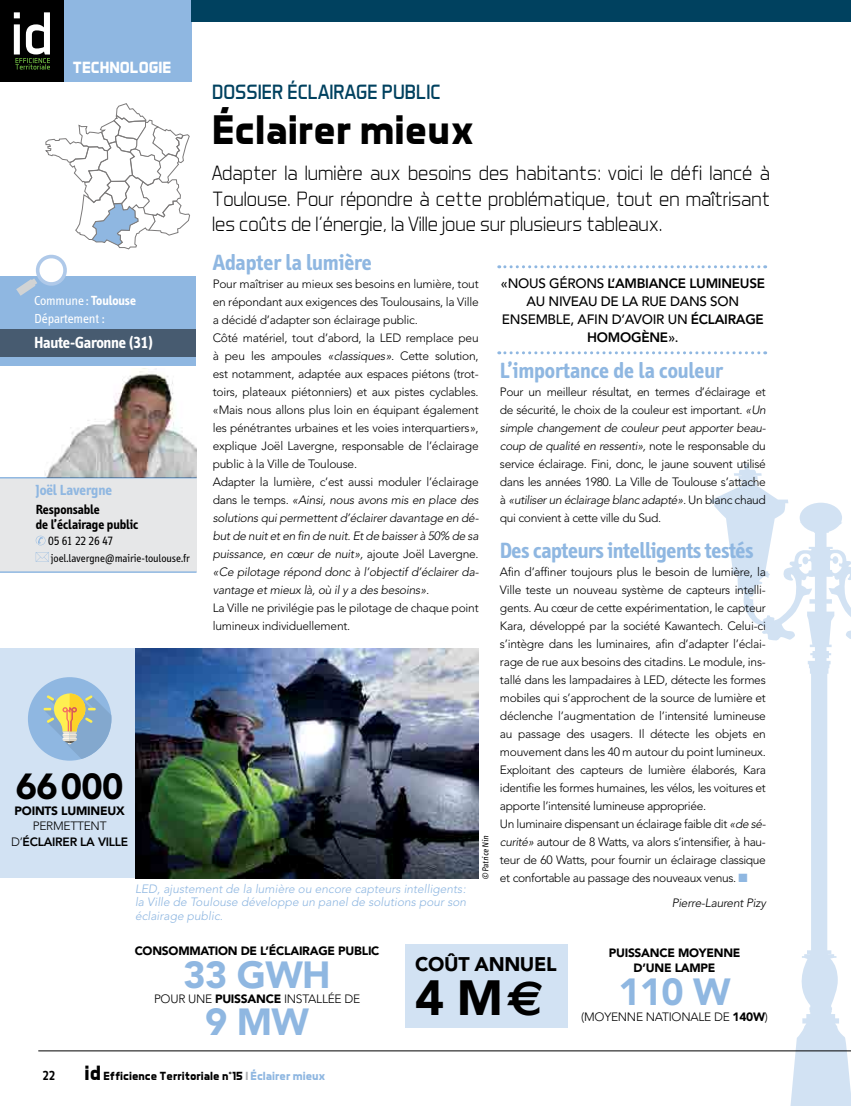
<style>
.page{position:relative;width:851px;height:1106px;background:#fff}
.page>*{position:absolute;margin:0;border:0;box-sizing:border-box;transform-origin:0 0}
.t1{font:900 49.05px "Avenir";color:#000}
.t2{font:700 42px "Aero Matics";color:#000}
.t3{font:900 37.5px "Avenir";letter-spacing:-.02em;color:#8fb7e1}
.t4{font:900 36px "Avenir";letter-spacing:-.02em;color:#000}
.t5{font:700 22.5px "Info";color:#8fb7e1}
.t6{font:300 21px/25.5px "Aero Matics";color:#000;text-align:justify}
.t7{font:21px "Aero Matics";color:#00415f}
.t8{font:900 19.65px "Avenir";letter-spacing:-.02em;color:#000}
.t9{font:700 16.5px "Info";letter-spacing:-.01em;color:#fff}
.t10{font:700 16.5px "Aero Matics";color:#fff}
.t11{font:700 15px "Info";color:#8fb7e1}
.t12{font:500 13.5px/18px "Avenir";letter-spacing:-.02em;color:#000;text-align:center}
.t13{font:700 13.5px/15px "Info";color:#000}
.t14{font:13.5px/17.7px "Info";color:#fff}
.t15{font:12.45px "Info";letter-spacing:-.01em;color:#000}
.t16{font:300 12px/18px "Avenir";letter-spacing:-.02em;color:#000}
.t17{font:italic 300 12px/13.5px "Avenir";color:#8fb7e1;text-align:justify}
.t18{font:900 12px/15.8px "Avenir";letter-spacing:-.02em;color:#000;text-align:center}
.t19{font:700 12px "Aero Matics";color:#000}
.t20{font:800 12px/15.8px "Avenir";letter-spacing:-.02em;color:#000;text-align:center}
.t21{font:italic 300 12px "Avenir";letter-spacing:-.02em;color:#000}
.t22{font:11.25px "Info";color:#000}
.t23{font:9px "Info";color:#000}
.s1{font-weight:700}
.s2{font-style:italic}
.s3{font-weight:300}
.s4{font-weight:800}
.s5{color:#8fb7e1}
.s6{font-weight:900}
.s7{font-size:21px}
.s8{color:#acaeb1}
.s9{font-family:"Euro Sans";font-weight:700}
</style>
<div class="page">
<svg style="left:710px;top:464px;width:140px;height:642px"></svg>
<hr style="left:38px;top:1050px;width:812px;height:1px;background:#000">
<div style="left:0;top:0;width:64px;height:82px;background:#000"></div>
<div style="left:64px;top:0;width:127px;height:82px;background:#8fb7e1"></div>
<svg style="left:14px;top:12px;width:36px;height:57px"></svg>
<div style="left:0;top:647px;width:135px;height:230px;background:#d2e2f3"></div>
<div style="left:191px;top:0;width:659px;height:21px;background:#00415f"></div>
<img style="left:135px;top:648px;width:343px;height:230px">
<div style="left:0;top:276px;width:196px;height:90px;background:#8fb7e1"></div>
<div style="left:0;top:329px;width:196px;height:28px;background:#475b70"></div>
<svg style="left:16px;top:103px;width:174px;height:193px"></svg>
<div style="left:0;top:478px;width:196px;height:94px;background:#e6e7e8"></div>
<svg style="left:36px;top:535px;width:9px;height:10px"></svg>
<svg style="left:36px;top:552px;width:13px;height:10px"></svg>
<hr style="left:0;top:477px;width:196px;height:1px;background:#8fb7e1">
<hr style="left:0;top:571px;width:196px;height:2px;background:#8fb7e1">
<img style="left:45px;top:368px;width:152px;height:109px">
<svg style="left:498px;top:265px;width:267px;height:3px"></svg>
<svg style="left:498px;top:351px;width:267px;height:3px"></svg>
<div style="left:28px;top:677px;width:83px;height:83px;background:#8fb7e1;border-radius:50%"></div>
<svg style="left:44px;top:693px;width:67px;height:66px"></svg>
<div style="left:405px;top:943px;width:162px;height:84px;background:#d2e2f3"></div>
<h3 class="t10" style="left:72px;top:58px;width:99px">Technologie</h3>
<h3 class="t7" style="left:212px;top:80px;width:213px">DOSSIER ÉCLAIRAGE PUBLIC</h3>
<h2 class="t2" style="left:212px;top:105px;width:264px">Éclairer mieux</h2>
<h3 class="t6" style="left:212px;top:160px;width:559px">Adapter la lumière aux besoins des habitants: voici le défi lancé à Toulouse. Pour répondre à cette problématique, tout en maîtrisant les coûts de l’énergie, la Ville joue sur plusieurs tableaux.</h3>
<p class="t14" style="left:34px;top:292px;width:103px">Commune : <span class="s1">Toulouse<br></span>Département :</p>
<h3 class="t9" style="left:34px;top:333px;width:120px">Haute-Garonne (31)</h3>
<p class="t11" style="left:36px;top:481px;width:78px">Joël Lavergne</p>
<p class="t13" style="left:36px;top:502px;width:104px">Responsable<br>de l’éclairage public</p>
<p class="t15" style="left:48px;top:534px;width:66px">05 61 22 26 47</p>
<p class="t22" style="left:51px;top:552px;width:140px">joel.lavergne@mairie-toulouse.fr</p>
<h3 class="t5" style="left:213px;top:250px;width:161px">Adapter la lumière</h3>
<p class="t16" style="left:213px;top:275px;width:267px">Pour maîtriser au mieux ses besoins en lumière, tout en répondant aux exigences des Toulousains, la Ville a décidé d’adapter son éclairage public.<br>Côté matériel, tout d’abord, la LED remplace peu à peu les ampoules <span class="s2">« classiques ».</span> Cette solution, est notamment, adaptée aux espaces piétons (trot&shy;toirs, plateaux piétonniers) et aux pistes cyclables. « Mais nous allons plus loin en équipant également les pénétrantes urbaines et les voies interquartiers », explique Joël Lavergne, responsable de l’éclairage public à la Ville de Toulouse.<br>Adapter la lumière, c’est aussi moduler l’éclairage dans le temps. <span class="s2">« Ainsi, nous avons mis en place des solutions qui permettent d’éclairer davantage en dé&shy;but de nuit et en fin de nuit. Et de baisser à 50% de sa puissance, en cœur de nuit »,</span> ajoute Joël Lavergne. <span class="s2">« Ce pilotage répond donc à l’objectif d’éclairer da&shy;vantage et mieux là, où il y a des besoins ».</span></p>
<p class="t16" style="left:213px;top:599px;width:267px">La Ville ne privilégie pas le pilotage de chaque point lumineux individuellement.</p>
<h3 class="t4" style="left:16px;top:764px;width:109px">66000</h3>
<p class="t18" style="left:15px;top:802px;width:111px">POINTS LUMINEUX</p>
<p class="t20" style="left:11px;top:818px;width:119px"><span class="s3">permettent d’</span>ÉCLAIRER LA VILLE</p>
<p class="t23" style="left:480px;top:880px;width:48px;rotate:-90deg">© Patrice Nin</p>
<p class="t17" style="left:135px;top:881px;width:332px">LED, ajustement de la lumière ou encore capteurs intelligents: la Ville de Toulouse développe un panel de solutions pour son éclairage public.</p>
<p class="t12" style="left:500px;top:275px;width:266px">« NOUS GÉRONS <span class="s4">L’AMBIANCE LUMINEUSE<br></span>AU N IVEAU DE LA RUE DAN S SON<br>ENSEMBLE, AFIN D’AVOIR UN <span class="s4">ÉCLAIRAGE<br>HOMOGÈNE</span> ».</p>
<h3 class="t5" style="left:500px;top:358px;width:224px">L’importance de la couleur</h3>
<p class="t16" style="left:500px;top:383px;width:267px;text-align:justify">Pour un meilleur résultat, en termes d’éclairage et de sécurité, le choix de la couleur est important. <span class="s2">« Un simple changement de couleur peut apporter beau&shy;coup de qualité en ressenti »,</span> note le responsable du service éclairage. Fini, donc, le jaune souvent utilisé dans les années 1980. La Ville de Toulouse s’attache à <span class="s2">« utiliser un éclairage blanc adapté ».</span> U n blanc chaud qui convient à cette ville du Sud.</p>
<h3 class="t5" style="left:500px;top:538px;width:255px">Des capteurs intelligents testés</h3>
<p class="t16" style="left:500px;top:563px;width:267px">Afin d’affiner toujours plus le besoin de lumière, la Ville teste un nouveau système de capteurs intelli&shy;gents. Au cœur de cette expérimentation, le capteur Kara, développé par la société Kawantech. Celui-ci s’intègre dans les luminaires, afin d’adapter l’éclai&shy;rage de rue aux besoins des citadins. Le module, ins&shy;tallé dans les lampadaires à LED, détecte les formes mobiles qui s’approchent de la source de lumière et déclenche l’augmentation de l’intensité lumineuse au passage des usagers. I l détecte les objets en mouvement dans les 40 m autour du point lumineux.<br>Exploitant des capteurs de lumière élaborés, Kara identifie les formes humaines, les vélos, les voitures et apporte l’intensité lumineuse appropriée.<br>Un luminaire dispensant un éclairage faible dit <span class="s2">« de sé&shy;curité »</span> autour de 8 Watts, va alors s’intensifier, à hau&shy;teur de 60 Watts, pour fournir un éclairage classique et confortable au passage des nouveaux venus. <span class="s5">■</span></p>
<p class="t21" style="left:671px;top:895px;width:96px">Pierre-Laurent Pizy</p>
<p class="t18" style="left:135px;top:942px;width:246px">CONSOMMATION DE L’ÉCLAIRAGE PUBLIC</p>
<h3 class="t3" style="left:183px;top:951px;width:148px">33 GWH</h3>
<p class="t16" style="left:154px;top:990px;width:162px">pour une <span class="s6">PUISSANCE</span> installée</p>
<p class="t16" style="left:344px;top:990px;width:9px">de</p>
<h3 class="t3" style="left:205px;top:999px;width:105px">9 MW</h3>
<p class="t13" style="left:43px;top:1068px;width:14px">22</p>
<p class="t19" style="left:85px;top:1069px;width:242px"><span class="s7">id</span> Efficience Territoriale n°15 <span class="s8">I</span> <span class="s5">Éclairer mieux</span></p>
<h3 class="t8" style="left:415px;top:952px;width:143px">COÛT ANNUEL</h3>
<h1 class="t1" style="left:415px;top:968px;width:130px">4 M <span class="s9">€</span></h1>
<p class="t18" style="left:608px;top:944px;width:133px">PUISSANCE MOYENNE<br>D’UNE LAMPE</p>
<p class="t16" style="left:581px;top:1008px;width:117px">(moyenne natio nale</p>
<h3 class="t3" style="left:618px;top:969px;width:114px">110 W</h3>
<p class="t18" style="left:714px;top:1009px;width:55px"><span class="s3">de</span> 140W<span class="s3">)</span></p>
</div>
